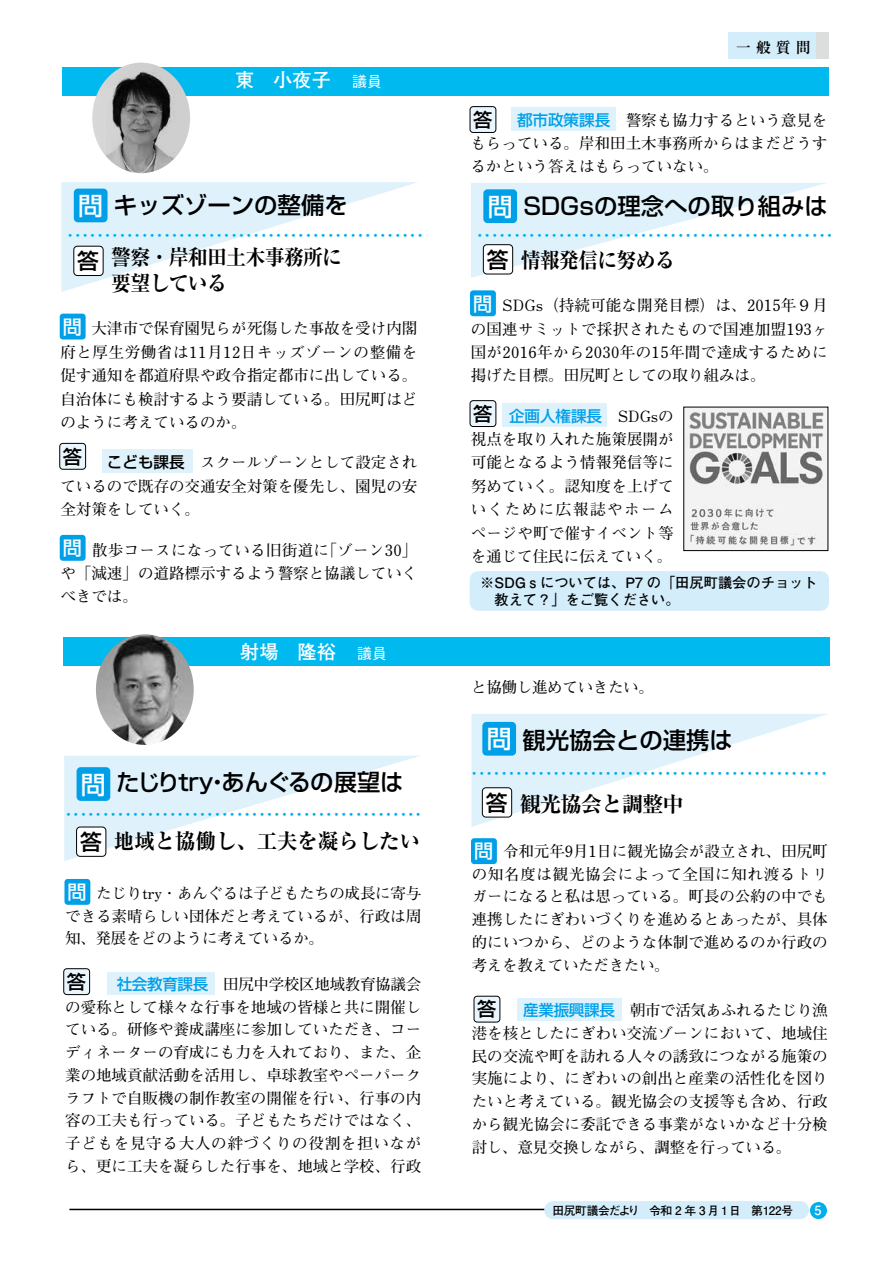
<style>
.page{position:relative;width:893px;height:1263px;background:#fff}
.page>*{position:absolute;margin:0;border:0;box-sizing:border-box;transform-origin:0 0}
.t1{font:500 23.4px "Shin Go Pro";color:#000}
.t2{font:500 23.4px "Shin Go Pro";letter-spacing:-.025em;color:#000}
.t3{font:700 expanded 21.3px/25.5px "Ryumin Pro";letter-spacing:-.04em;color:#000;scale:.94 1}
.t4{font:700 expanded 21.3px "Ryumin Pro";color:#000;scale:.96 1}
.t5{font:700 expanded 21.3px "Ryumin Pro";letter-spacing:-.04em;color:#000}
.t6{font:700 19.2px "Futo Go B101 Pro";color:#fff}
.t7{font:500 19.2px "Shin Go Pro";color:#fff}
.t8{font:500 19.2px "Shin Go Pro";color:#000}
.t9{font:700 15.45px/22.8px "Futo Min A101 Pro";color:#000;text-align:justify}
.t10{font:700 15.45px "Futo Min A101 Pro";letter-spacing:-.02em;color:#000}
.t11{font:700 14.85px "Futo Go B101 Pro";color:#00afec}
.t12{font:700 14.85px "Ryumin Pro";color:#000}
.t13{font:700 14.25px/17px "Futo Go B101 Pro";color:#000}
.t14{font:700 12.75px "Futo Go B101 Pro";color:#fff}
.t15{font:700 11.7px "Futo Go B101 Pro";letter-spacing:-.02em;color:#000}
.s1{font-family:"Gothic BBB Pro";font-weight:500;font-size:14.85px}
.s2{font-size:24.9px;color:#fff}
.s3{font-family:"Shin Go Pro";font-weight:500;font-stretch:normal;font-size:21.75px}
.s4{font-family:"Shin Go Pro";font-weight:500}
.s5{font-family:"Shin Go Pro";font-weight:500;color:#00a0e9}
</style>
<div class="page">
<div style="left:470px;top:571px;width:359px;height:40px;background:#d3edfb;border-radius:9px"></div>
<div style="left:102px;top:450px;width:90px;height:23px;background:#dff2fc"></div>
<hr style="left:69px;top:1209px;width:488px;height:1px;background:#000">
<div style="left:810px;top:1202px;width:17px;height:17px;background:#00afec;border-radius:50%"></div>
<div style="left:544px;top:1201px;width:265px;height:18px;background:#d3edfb;border-radius:9px"></div>
<div style="left:816px;top:33px;width:12px;height:26px;background:#dcdddd"></div>
<div style="left:728px;top:33px;width:88px;height:26px;background:#d3edfb"></div>
<div style="left:60px;top:314px;width:26px;height:25px;background:#00a0e9;border-radius:3px"></div>
<div style="left:60px;top:535px;width:26px;height:26px;background:#00a0e9;border-radius:3px"></div>
<svg style="left:61px;top:182px;width:356px;height:110px"></svg>
<div style="left:74px;top:189px;width:34px;height:33px;background:#00a0e9;border-radius:4px"></div>
<div style="left:74px;top:246px;width:29px;height:29px;background:#fff;border-radius:4px"></div>
<div style="left:73px;top:246px;width:31px;height:30px;border:1px solid #000;border-radius:4px"></div>
<svg style="left:471px;top:183px;width:355px;height:95px"></svg>
<div style="left:483px;top:189px;width:34px;height:34px;background:#00a0e9;border-radius:4px"></div>
<div style="left:483px;top:245px;width:30px;height:29px;background:#fff;border-radius:4px"></div>
<div style="left:483px;top:244px;width:30px;height:30px;border:1px solid #000;border-radius:4px"></div>
<div style="left:62px;top:67px;width:766px;height:28px;background:#00b9ef"></div>
<div style="left:60px;top:443px;width:26px;height:26px;background:#eaf6fd;border-radius:3px"></div>
<div style="left:59px;top:443px;width:27px;height:27px;border:1px solid #000;border-radius:3px"></div>
<div style="left:503px;top:404px;width:104px;height:23px;background:#dff2fc"></div>
<div style="left:512px;top:108px;width:104px;height:23px;background:#dff2fc"></div>
<div style="left:470px;top:290px;width:26px;height:26px;background:#00a0e9;border-radius:3px"></div>
<div style="left:470px;top:401px;width:26px;height:25px;background:#eaf6fd;border-radius:3px"></div>
<div style="left:470px;top:400px;width:26px;height:27px;border:1px solid #000;border-radius:3px"></div>
<div style="left:470px;top:107px;width:26px;height:25px;background:#eaf6fd;border-radius:3px"></div>
<div style="left:470px;top:106px;width:26px;height:27px;border:1px solid #000;border-radius:3px"></div>
<div style="left:107px;top:972px;width:108px;height:23px;background:#dff2fc"></div>
<div style="left:517px;top:998px;width:105px;height:23px;background:#dff2fc"></div>
<svg style="left:64px;top:756px;width:355px;height:105px"></svg>
<svg style="left:471px;top:714px;width:356px;height:113px"></svg>
<div style="left:77px;top:767px;width:33px;height:34px;background:#00a0e9;border-radius:4px"></div>
<div style="left:77px;top:827px;width:29px;height:29px;background:#fff;border-radius:4px"></div>
<div style="left:76px;top:827px;width:30px;height:30px;border:1px solid #000;border-radius:4px"></div>
<div style="left:64px;top:969px;width:26px;height:25px;background:#eaf6fd;border-radius:3px"></div>
<div style="left:63px;top:968px;width:27px;height:27px;border:1px solid #000;border-radius:3px"></div>
<div style="left:474px;top:996px;width:26px;height:26px;background:#eaf6fd;border-radius:3px"></div>
<div style="left:474px;top:996px;width:26px;height:26px;border:1px solid #000;border-radius:3px"></div>
<div style="left:64px;top:879px;width:26px;height:26px;background:#00a0e9;border-radius:3px"></div>
<div style="left:482px;top:722px;width:34px;height:34px;background:#00a0e9;border-radius:4px"></div>
<div style="left:482px;top:788px;width:30px;height:29px;background:#fff;border-radius:4px"></div>
<div style="left:482px;top:787px;width:30px;height:30px;border:1px solid #000;border-radius:4px"></div>
<div style="left:471px;top:838px;width:26px;height:26px;background:#00a0e9;border-radius:3px"></div>
<div style="left:63px;top:637px;width:766px;height:28px;background:#00b9ef"></div>
<img style="left:92px;top:63px;width:98px;height:110px">
<img style="left:96px;top:634px;width:98px;height:111px">
<img style="left:685px;top:409px;width:141px;height:140px">
<p class="t6" style="left:235px;top:65px;width:148px">東　小夜子 <span class="s1">議員</span></p>
<p class="t6" style="left:235px;top:67px;width:148px">中川　達夫 <span class="s1">議員</span></p>
<h1 class="t1" style="left:78px;top:186px;width:271px"><span class="s2">問</span>キッズゾーンの整備を</h1>
<h2 class="t3" style="left:111px;top:243px;width:247px;text-indent:-34px"><span class="s3">答</span>警察・岸和田土木事務所に要望している</h2>
<p class="t11" style="left:63px;top:223px;width:366px">・・・・・・・・・・・・・・・・・・・・・・・・・・・・・・・・・・・・・・・・・・・・・・・・</p>
<p class="t7" style="left:63px;top:311px;width:21px">問</p>
<p class="t9" style="left:60px;top:315px;width:358px;line-height:23.4px">　　大津市で保育園児らが死傷した事故を受け内閣府と厚生労働省は11月12日キッズゾーンの整備を促す通知を都道府県や政令指定都市に出している。自治体にも検討するよう要請している。田尻町はどのように考えているのか。</p>
<p class="t9" style="left:60px;top:449px;width:359px;line-height:23.4px">　　 <span class="s4">こども課長</span>　スクールゾーンとして設定されているので既存の交通安全対策を優先し、園児の安全対策をしていく。</p>
<p class="t9" style="left:60px;top:536px;width:359px;line-height:23.4px">　　散歩コースになっている旧街道に「ゾーン30」や「減速」の道路標示するよう警察と協議していくべきでは。</p>
<p class="t8" style="left:63px;top:441px;width:21px">答</p>
<p class="t7" style="left:63px;top:532px;width:21px">問</p>
<p class="t6" style="left:240px;top:636px;width:148px">射場　隆裕 <span class="s1">議員</span></p>
<h1 class="t2" style="left:81px;top:763px;width:324px"><span class="s2">問</span>たじりtry・あんぐるの展望は</h1>
<h2 class="t4" style="left:80px;top:824px;width:356px"><span class="s3">答</span>地域と協働し、工夫を凝らしたい</h2>
<p class="t11" style="left:61px;top:803px;width:366px">・・・・・・・・・・・・・・・・・・・・・・・・・・・・・・・・・・・・・・・・・・・・・・・・</p>
<p class="t7" style="left:68px;top:876px;width:21px">問</p>
<p class="t9" style="left:65px;top:880px;width:358px">　　たじりtry・あんぐるは子どもたちの成長に寄与できる素晴らしい団体だと考えているが、行政は周知、発展をどのように考えているか。</p>
<p class="t8" style="left:67px;top:966px;width:21px">答</p>
<p class="t9" style="left:65px;top:971px;width:358px;text-indent:52px"><span class="s5">社会教育課長</span>　田尻中学校区地域教育協議会の愛称として様々な行事を地域の皆様と共に開催している。研修や養成講座に参加していただき、コーディネーターの育成にも力を入れており、また、企業の地域貢献活動を活用し、卓球教室やペーパークラフトで自販機の制作教室の開催を行い、行事の内容の工夫も行っている。子どもたちだけではなく、子どもを見守る大人の絆づくりの役割を担いながら、更に工夫を凝らした行事を、地域と学校、行政</p>
<p class="t9" style="left:65px;top:971px;width:32px">　　</p>
<p class="t12" style="left:736px;top:35px;width:76px">一般質問</p>
<p class="t8" style="left:473px;top:104px;width:21px">答</p>
<p class="t9" style="left:470px;top:106px;width:359px;line-height:23.4px">　　 <span class="s5">都市政策課長</span>　警察も協力するという意見をもらっている。岸和田土木事務所からはまだどうするかという答えはもらっていない。</p>
<h1 class="t1" style="left:488px;top:187px;width:342px"><span class="s2">問</span> SDGsの理念への取り組みは</h1>
<h2 class="t3" style="left:487px;top:246px;width:202px"><span class="s3">答</span>情報発信に努める</h2>
<p class="t11" style="left:472px;top:224px;width:366px">・・・・・・・・・・・・・・・・・・・・・・・・・・・・・・・・・・・・・・・・・・・・・・・・</p>
<p class="t7" style="left:473px;top:288px;width:21px">問</p>
<p class="t9" style="left:471px;top:292px;width:359px;line-height:23.4px">　　SDGs（持続可能な開発目標）は、2015年９月の国連サミットで採択されたもので国連加盟193ヶ国が2016年から2030年の15年間で達成するために掲げた目標。田尻町としての取り組みは。</p>
<p class="t9" style="left:471px;top:402px;width:205px;line-height:23.4px">　　 <span class="s5">企画人権課長</span>　SDGsの視点を取り入れた施策展開が可能となるよう情報発信等に努めていく。認知度を上げていくために広報誌やホームページや町で催すイベント等を通じて住民に伝えていく。</p>
<p class="t8" style="left:473px;top:398px;width:21px">答</p>
<p class="t13" style="left:480px;top:572px;width:339px">※SDGｓについては、P7 の「田尻町議会のチョット　教えて？」をご覧ください。</p>
<p class="t10" style="left:471px;top:675px;width:184px">と協働し進めていきたい。</p>
<h1 class="t1" style="left:487px;top:720px;width:248px"><span class="s2">問</span>観光協会との連携は</h1>
<p class="t11" style="left:467px;top:762px;width:366px">・・・・・・・・・・・・・・・・・・・・・・・・・・・・・・・・・・・・・・・・・・・・・・・・</p>
<h2 class="t5" style="left:486px;top:787px;width:199px"><span class="s3">答</span>観光協会と調整中</h2>
<p class="t7" style="left:474px;top:835px;width:21px">問</p>
<p class="t9" style="left:472px;top:838px;width:358px">　　令和元年9月1日に観光協会が設立され、田尻町の知名度は観光協会によって全国に知れ渡るトリガーになると私は思っている。町長の公約の中でも連携したにぎわいづくりを進めるとあったが、具体的にいつから、どのような体制で進めるのか行政の考えを教えていただきたい。</p>
<p class="t9" style="left:472px;top:997px;width:358px;text-indent:11px">　　 <span class="s5">産業振興課長</span>　朝市で活気あふれるたじり漁港を核としたにぎわい交流ゾーンにおいて、地域住民の交流や町を訪れる人々の誘致につながる施策の実施により、にぎわいの創出と産業の活性化を図りたいと考えている。観光協会の支援等も含め、行政から観光協会に委託できる事業がないかなど十分検討し、意見交換しながら、調整を行っている。</p>
<p class="t8" style="left:477px;top:993px;width:21px">答</p>
<p class="t15" style="left:552px;top:1201px;width:242px">田尻町議会だより　令和 2 年 3 月 1 日　第122号</p>
<p class="t14" style="left:814px;top:1200px;width:9px">5</p>
</div>
